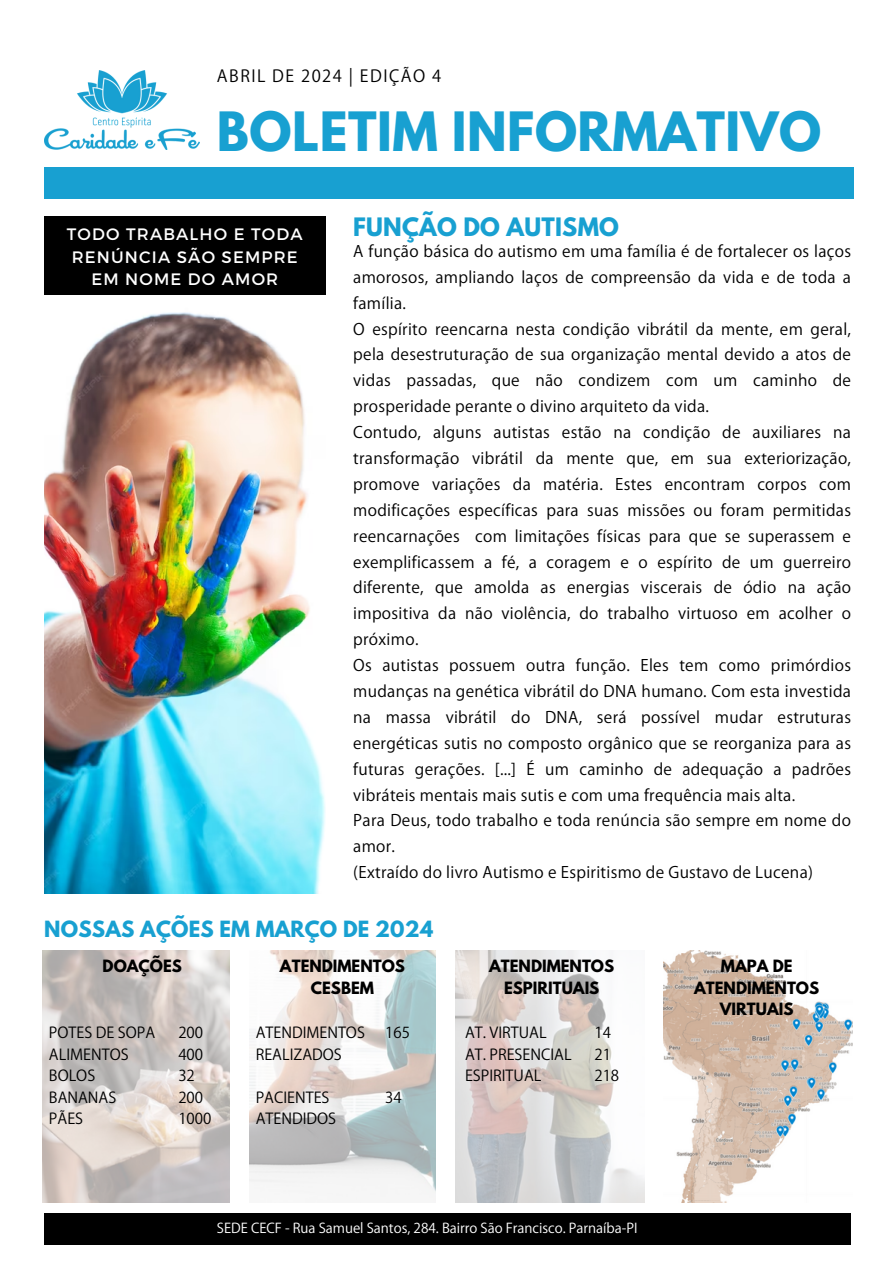
<style>
.page{position:relative;width:894px;height:1264px;background:#fff}
.page>*{position:absolute;margin:0;border:0;box-sizing:border-box;transform-origin:0 0}
.t1{font:700 48px "League Spartan";letter-spacing:.01em;color:#18a0d1}
.t2{font:700 22.5px "League Spartan";letter-spacing:.01em;color:#18a0d1}
.t3{font:700 19.8px "League Spartan";letter-spacing:.01em;color:#18a0d1}
.t4{font:16.5px/22.5px "Montserrat";letter-spacing:.07em;color:#fff;text-align:center}
.t5{font:16.5px "Koz Go Pro";letter-spacing:.09em;color:#000}
.t6{font:15.75px/25.8px "Koz Go Pro";letter-spacing:.02em;color:#000}
.t7{font:15px/21.3px "Koz Go Pro";color:#000}
.t8{font:700 15px/21.3px "League Spartan";color:#000;text-align:center}
.t9{font:13.5px "Koz Go Pro";color:#fff}
</style>
<div class="page">
<div style="left:44px;top:216px;width:282px;height:80px;background:#000"></div>
<img style="left:44px;top:70px;width:156px;height:79px">
<div style="left:44px;top:1213px;width:806px;height:31px;background:#000"></div>
<div style="left:44px;top:167px;width:809px;height:31px;background:#18a0d1"></div>
<img style="left:663px;top:950px;width:189px;height:252px">
<img style="left:455px;top:950px;width:189px;height:252px">
<img style="left:249px;top:950px;width:186px;height:243px">
<img style="left:43px;top:950px;width:186px;height:252px">
<img style="left:44px;top:312px;width:281px;height:582px">
<h6 class="t5" style="left:217px;top:67px;width:226px">ABRIL DE 2024 | EDIÇÃO 4</h6>
<h2 class="t1" style="left:217px;top:108px;width:605px">BOLETIM INFORMATIVO</h2>
<h5 class="t4" style="left:67px;top:222px;width:237px">TODO TRABALHO E TODA<br>RENÚNCIA SÃO SEMPRE<br>EM NOME DO AMOR</h5>
<h5 class="t2" style="left:353px;top:215px;width:267px">FUNÇÃO DO AUTISMO</h5>
<h1 class="t6" style="left:353px;top:238px;width:499px">A função básica do autismo em uma família é de fortalecer os laços amorosos, ampliando laços de compreensão da vida e de toda a família.<br>O espírito reencarna nesta condição vibrátil da mente, em geral, pela desestruturação de sua organização mental devido a atos de vidas passadas, que não condizem com um caminho de prosperidade perante o divino arquiteto da vida.<br>Contudo, alguns autistas estão na condição de auxiliares na transformação vibrátil da mente que, em sua exteriorização, promove variações da matéria. Estes encontram corpos com modificações específicas para suas missões ou foram permitidas reencarnações com limitações físicas para que se superassem e exemplificassem a fé, a coragem e o espírito de um guerreiro diferente, que amolda as energias viscerais de ódio na ação impositiva da não violência, do trabalho virtuoso em acolher o próximo.<br>Os autistas possuem outra função. Eles tem como primórdios mudanças na genética vibrátil do DNA humano. Com esta investida na massa vibrátil do DNA, será possível mudar estruturas energéticas sutis no composto orgânico que se reorganiza para as futuras gerações. [...] É um caminho de adequação a padrões vibráteis mentais mais sutis e com uma frequência mais alta.<br>Para Deus, todo trabalho e toda renúncia são sempre em nome do amor.<br>(Extraído do livro Autismo e Espiritismo de Gustavo de Lucena)</h1>
<p class="t3" style="left:44px;top:919px;width:390px">NOSSAS AÇÕES EM MARÇO DE 2024</p>
<h5 class="t8" style="left:103px;top:957px;width:81px">DOAÇÕES</h5>
<h4 class="t7" style="left:49px;top:1022px;width:108px">POTES DE SOPA<br>ALIMENTOS<br>BOLOS<br>BANANAS<br>PÃES</h4>
<h4 class="t7" style="left:178px;top:1022px;width:35px">200<br>400<br>32<br>200<br>1000</h4>
<h5 class="t8" style="left:280px;top:957px;width:126px">ATENDIMENTOS<br>CESBEM</h5>
<h5 class="t7" style="left:256px;top:1022px;width:111px">ATENDIMENTOS<br>REALIZADOS</h5>
<h6 class="t7" style="left:256px;top:1086px;width:82px">PACIENTES<br>ATENDIDOS</h6>
<h6 class="t7" style="left:385px;top:1022px;width:26px">165</h6>
<h4 class="t7" style="left:385px;top:1086px;width:18px">34</h4>
<h5 class="t8" style="left:489px;top:957px;width:126px">ATENDIMENTOS<br>ESPIRITUAIS</h5>
<h6 class="t7" style="left:465px;top:1022px;width:108px">AT. VIRTUAL<br>AT. PRESENCIAL<br>ESPIRITUAL</h6>
<h4 class="t7" style="left:594px;top:1022px;width:26px">14<br>21<br>218</h4>
<h3 class="t9" style="left:217px;top:1221px;width:422px">SEDE CECF - Rua Samuel Santos, 284. Bairro São Francisco. Parnaíba-PI</h3>
<h6 class="t8" style="left:694px;top:957px;width:126px">MAPA DE<br>ATENDIMENTOS<br>VIRTUAIS</h6>
</div>
